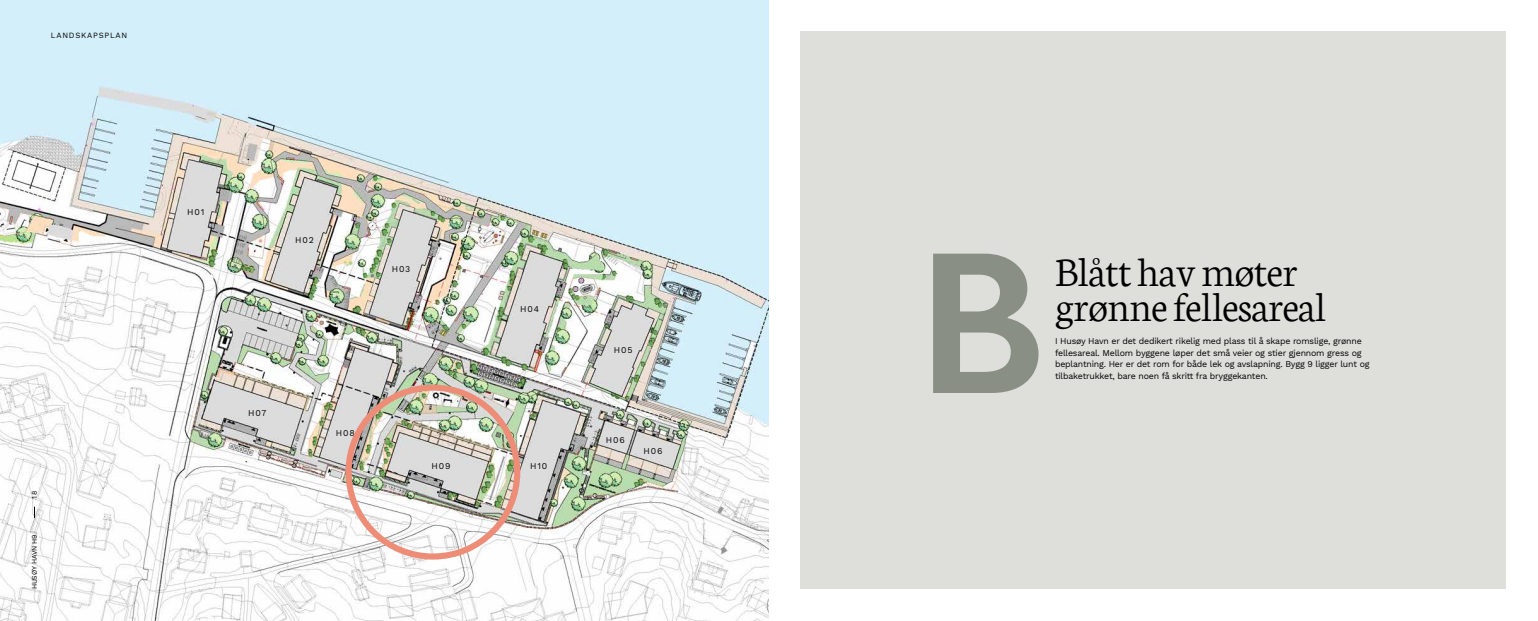
<style>
.page{position:relative;width:1538px;height:621px;background:#fff}
.page>*{position:absolute;margin:0;border:0;box-sizing:border-box;transform-origin:0 0}
.t1{font:600 203.96px "Gill Sans";color:#8a8f86}
.t2{font:300 43.75px/35px "Neuton";letter-spacing:-.02em;color:#000}
.t3{font:8.75px/11.4px "Work Sans";letter-spacing:-.02em;color:#000}
.t4{font:7.88px "Work Sans";letter-spacing:.1em;color:#000}
.t5{font:7px "Work Sans";letter-spacing:-.02em;color:#000}
</style>
<div class="page">
<img style="left:0;top:0;width:769px;height:620px">
<div style="left:800px;top:32px;width:706px;height:557px;background:#dededa"></div>
<div style="left:345px;top:384px;width:175px;height:175px;border:6px solid #ed8d78;border-radius:50%"></div>
<p class="t4" style="left:51px;top:30px;width:78px">LANDSKAPSPLAN</p>
<p class="t5" style="left:30px;top:498px;width:9px;rotate:-90deg">18</p>
<p class="t5" style="left:30px;top:589px;width:57px;rotate:-90deg">HUSØY HAVN H9</p>
<p class="t3" style="left:187px;top:206px;width:19px">H01</p>
<p class="t3" style="left:295px;top:235px;width:20px">H02</p>
<p class="t3" style="left:392px;top:263px;width:20px">H03</p>
<p class="t3" style="left:520px;top:303px;width:20px">H04</p>
<p class="t3" style="left:248px;top:407px;width:20px">H07</p>
<p class="t3" style="left:336px;top:427px;width:21px">H08</p>
<p class="t3" style="left:432px;top:460px;width:21px">H09</p>
<p class="t3" style="left:530px;top:460px;width:19px">H10</p>
<p class="t3" style="left:614px;top:344px;width:20px">H05</p>
<p class="t3" style="left:606px;top:435px;width:21px">H06</p>
<p class="t3" style="left:644px;top:445px;width:21px">H06</p>
<h1 class="t1" style="left:918px;top:200px;width:130px">B</h1>
<h2 class="t2" style="left:1055px;top:254px;width:273px">Blått hav møter grønne fellesareal</h2>
<p class="t3" style="left:1055px;top:336px;width:316px">I Husøy Havn er det dedikert rikelig med plass til å skape romslige, grønne fellesareal. Mellom byggene løper det små veier og stier gjennom gress og beplantning. Her er det rom for både lek og avslapning. Bygg 9 ligger lunt og tilbaketrukket, bare noen få skritt fra bryggekanten.</p>
</div>
